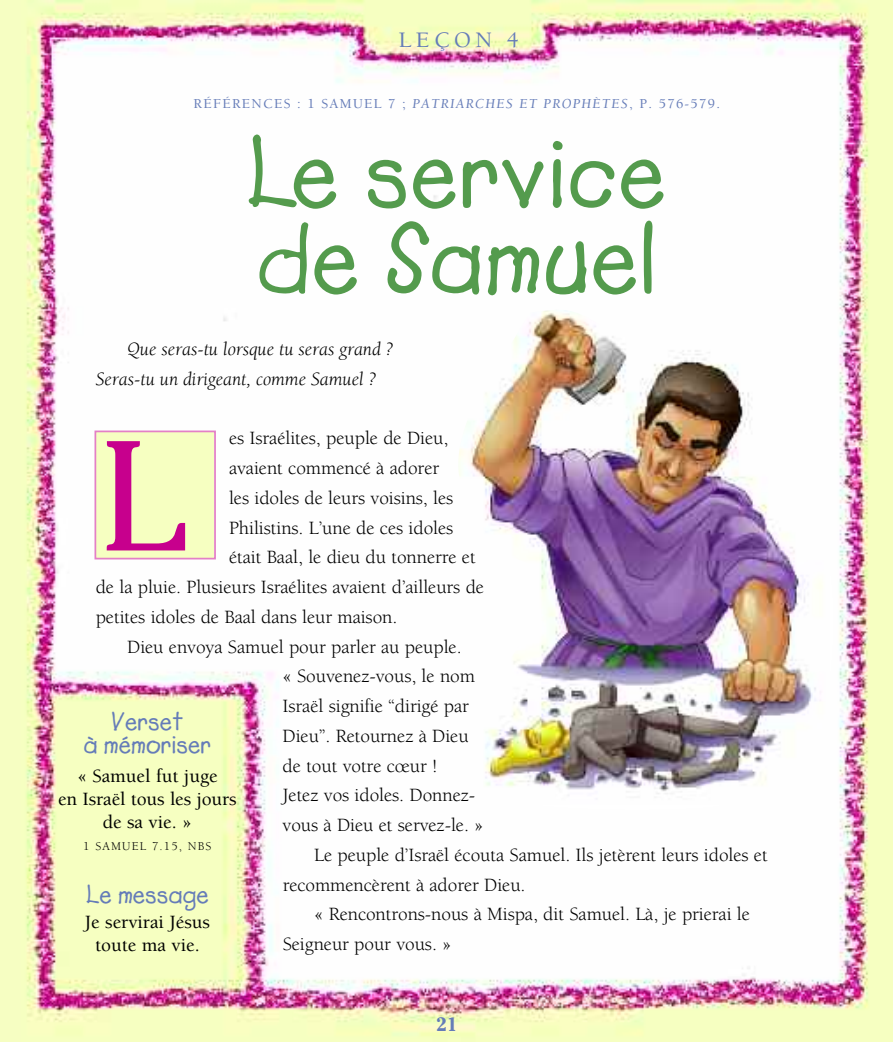
<style>
.page{position:relative;width:893px;height:1042px;background:#fff}
.page>*{position:absolute;margin:0;border:0;box-sizing:border-box;transform-origin:0 0}
.t1{font:155.4px "Cheltenham";color:#c7008d}
.t2{font:101.5px/85.8px "Lemonade ICG Bold";letter-spacing:.01em;color:#549b4d}
.t3{font:26.25px/22.8px "Lemonade ICG Bold";color:#657cb8;text-align:center}
.t4{font:500 22.75px "Berkeley";letter-spacing:.2em;color:#657cb8}
.t5{font:19.25px "Berkeley";letter-spacing:-.005em;color:#000}
.t6{font:500 19.25px/22.8px "Berkeley";color:#000;text-align:center}
.t7{font:italic 19.25px/29.8px "Berkeley";letter-spacing:-.005em;color:#000}
.t8{font:700 19.25px "Cheltenham";color:#657cb8}
.t9{font:500 14px "Berkeley";letter-spacing:.095em;color:#657cb8}
.t10{font:12.25px "Berkeley";letter-spacing:.095em;color:#000}
.s1{font-weight:400;font-style:italic}
</style>
<div class="page">
<img style="left:21px;top:0;width:872px;height:1042px">
<div style="left:96px;top:432px;width:118px;height:126px;background:#f6ffc1"></div>
<div style="left:94px;top:430px;width:122px;height:129px;border:2px solid #e380c6"></div>
<svg style="left:444px;top:307px;width:396px;height:506px"></svg>
<img style="left:457px;top:309px;width:372px;height:495px">
<p class="t4" style="left:399px;top:31px;width:121px">LEÇON 4</p>
<p class="t9" style="left:194px;top:98px;width:528px">RÉFÉRENCES : 1 SAMUEL 7 ; <span class="s1">PATRIARCHES ET PROPHÈTES</span>, P. 576-579.</p>
<h2 class="t2" style="left:246px;top:128px;width:421px">Le service de Samuel</h2>
<p class="t7" style="left:96px;top:336px;width:298px;text-indent:31px">Que seras-tu lorsque tu seras grand ?<br>Seras-tu un dirigeant, comme Samuel ?</p>
<p class="t5" style="left:229px;top:431px;width:221px">es Israélites, peuple de Dieu,</p>
<p class="t5" style="left:229px;top:460px;width:212px">avaient commencé à adorer</p>
<p class="t5" style="left:229px;top:490px;width:226px">les idoles de leurs voisins, les</p>
<p class="t5" style="left:229px;top:520px;width:226px">Philistins. L’une de ces idoles</p>
<p class="t5" style="left:229px;top:550px;width:248px">était Baal, le dieu du tonnerre et</p>
<p class="t5" style="left:96px;top:579px;width:390px">de la pluie. Plusieurs Israélites avaient d’ailleurs de</p>
<p class="t5" style="left:96px;top:609px;width:303px">petites idoles de Baal dans leur maison.</p>
<p class="t5" style="left:127px;top:639px;width:336px">Dieu envoya Samuel pour parler au peuple.</p>
<p class="t5" style="left:283px;top:669px;width:194px">« Souvenez-vous, le nom</p>
<p class="t5" style="left:283px;top:698px;width:188px">Israël signifie “dirigé par</p>
<p class="t5" style="left:283px;top:728px;width:188px">Dieu”. Retournez à Dieu</p>
<p class="t5" style="left:283px;top:758px;width:156px">de tout votre cœur !</p>
<p class="t5" style="left:283px;top:788px;width:194px">Jetez vos idoles. Donnez-</p>
<p class="t5" style="left:283px;top:817px;width:202px">vous à Dieu et servez-le. »</p>
<p class="t5" style="left:314px;top:847px;width:455px">Le peuple d’Israël écouta Samuel. Ils jetèrent leurs idoles et</p>
<p class="t5" style="left:283px;top:877px;width:244px">recommencèrent à adorer Dieu.</p>
<p class="t5" style="left:314px;top:907px;width:437px">« Rencontrons-nous à Mispa, dit Samuel. Là, je prierai le</p>
<p class="t5" style="left:283px;top:936px;width:170px">Seigneur pour vous. »</p>
<h1 class="t1" style="left:101px;top:406px;width:89px">L</h1>
<h3 class="t3" style="left:84px;top:710px;width:129px">Verset<br>à mémoriser</h3>
<p class="t6" style="left:58px;top:766px;width:180px">« Samuel fut juge<br>en Israël tous les jours de sa vie. »</p>
<p class="t10" style="left:83px;top:842px;width:130px">1 SAMUEL 7.15, NBS</p>
<h3 class="t3" style="left:86px;top:882px;width:124px">Le message</h3>
<p class="t6" style="left:85px;top:912px;width:127px">Je servirai Jésus toute ma vie.</p>
<p class="t8" style="left:436px;top:1018px;width:23px">21</p>
</div>
